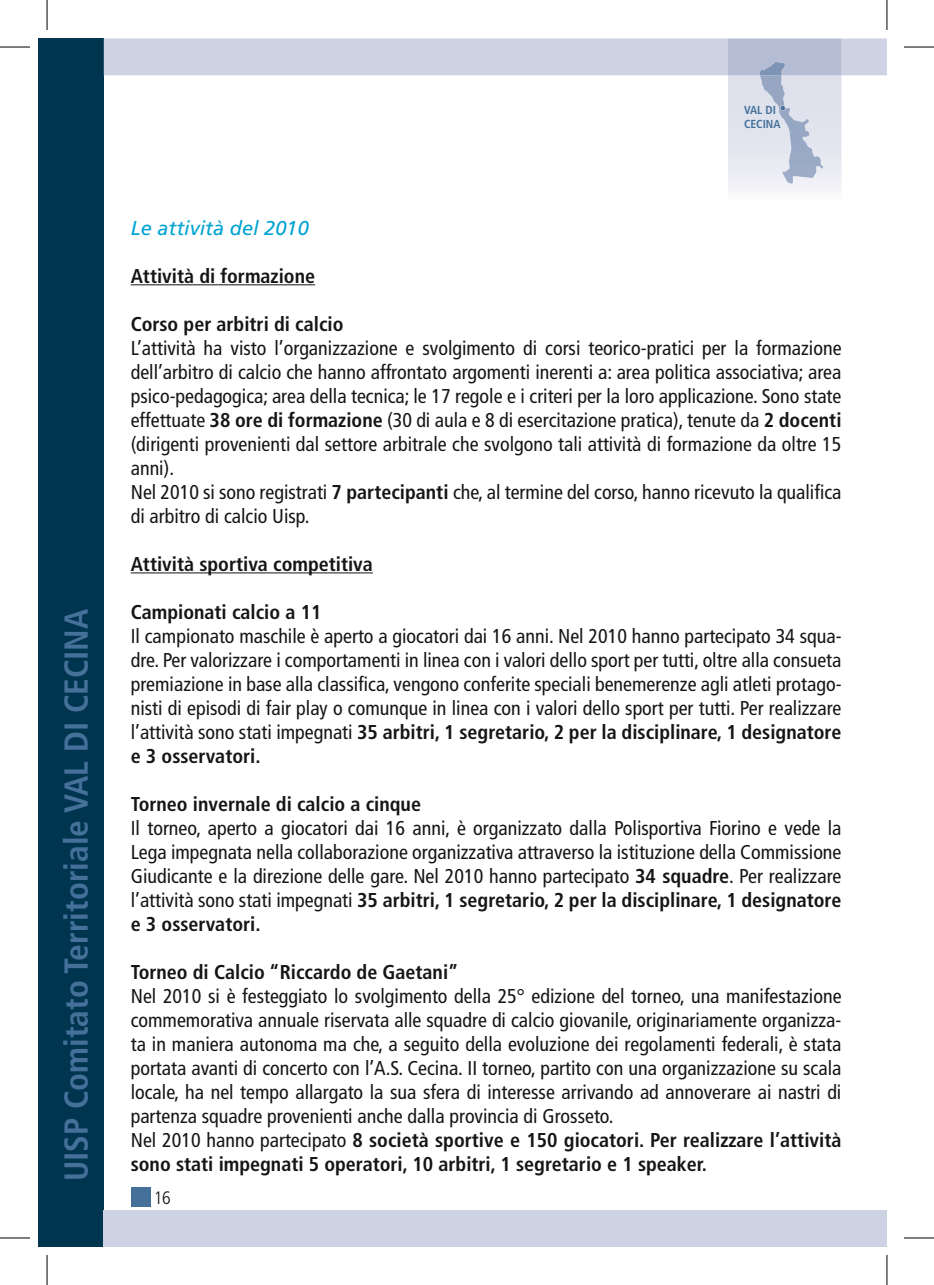
<style>
.page{position:relative;width:934px;height:1285px;background:#fff}
.page>*{position:absolute;margin:0;border:0;box-sizing:border-box;transform-origin:0 0}
.t1{font:700 condensed 33.2px "Frutiger";color:#44709a}
.t2{font:condensed 20px/24px "Frutiger";color:#151518}
.t3{font:700 condensed 20px "Frutiger";color:#151518}
.t4{font:italic 20px "Frutiger";color:#00a3d2}
.t5{font:300 condensed 18px "Frutiger";color:#151518}
.t6{font:700 condensed 11.6px/14px "Frutiger";color:#44709a}
.s1{font-weight:700}
</style>
<div class="page">
<div style="left:131px;top:1187px;width:19px;height:19px;background:#44709a"></div>
<div style="left:39px;top:39px;width:65px;height:1207px;background:#00354f"></div>
<div style="left:104px;top:1209px;width:782px;height:37px;background:#cdd3e3"></div>
<hr style="left:131px;top:284px;width:184px;height:1px;background:#151518">
<hr style="left:131px;top:572px;width:242px;height:1px;background:#151518">
<svg style="left:104px;top:39px;width:782px;height:145px"></svg>
<hr style="left:0;top:47px;width:30px;height:1px;background:#000">
<hr style="left:903px;top:47px;width:30px;height:1px;background:#000">
<hr style="left:0;top:1237px;width:30px;height:1px;background:#000">
<hr style="left:903px;top:1237px;width:30px;height:1px;background:#000">
<hr style="left:47px;top:0;width:1px;height:30px;background:#000">
<hr style="left:47px;top:1255px;width:1px;height:30px;background:#000">
<hr style="left:886px;top:0;width:1px;height:30px;background:#000">
<hr style="left:886px;top:1255px;width:1px;height:30px;background:#000">
<h1 class="t1" style="left:57px;top:1181px;width:574px;rotate:-90deg">UISP Comitato Territoriale VAL DI CECINA</h1>
<p class="t6" style="left:743px;top:103px;width:38px">VAL DI<br>CECINA</p>
<p class="t4" style="left:131px;top:216px;width:179px">Le attività del 2010</p>
<p class="t3" style="left:131px;top:264px;width:186px">Attività di formazione</p>
<p class="t3" style="left:131px;top:312px;width:214px">Corso per arbitri di calcio</p>
<p class="t2" style="left:131px;top:336px;width:712px">L’attività ha visto l’organizzazione e svolgimento di corsi teorico-pratici per la formazione dell’arbitro di calcio che hanno affrontato argomenti inerenti a: area politica associativa; area psico-pedagogica; area della tecnica; le 17 regole e i criteri per la loro applicazione. Sono state effettuate <span class="s1">38 ore di formazione</span> (30 di aula e 8 di esercitazione pratica), tenute da <span class="s1">2 docenti </span>(dirigenti provenienti dal settore arbitrale che svolgono tali attività di formazione da oltre 15 anni).<br>Nel 2010 si sono registrati <span class="s1">7 partecipanti</span> che, al termine del corso, hanno ricevuto la qualifica di arbitro di calcio Uisp.</p>
<p class="t3" style="left:131px;top:552px;width:243px">Attività sportiva competitiva</p>
<p class="t3" style="left:131px;top:600px;width:192px">Campionati calcio a 11</p>
<p class="t2" style="left:131px;top:624px;width:712px;text-align:justify">Il campionato maschile è aperto a giocatori dai 16 anni. Nel 2010 hanno partecipato 34 squa&shy;dre. Per valorizzare i comportamenti in linea con i valori dello sport per tutti, oltre alla consueta premiazione in base alla classifica, vengono conferite speciali benemerenze agli atleti protago&shy;nisti di episodi di fair play o comunque in linea con i valori dello sport per tutti. Per realizzare l’attività sono stati impegnati <span class="s1">35 arbitri, 1 segretario, 2 per la disciplinare, 1 designatore e 3 osservatori.</span></p>
<p class="t3" style="left:131px;top:792px;width:291px">Torneo invernale di calcio a cinque</p>
<p class="t2" style="left:131px;top:816px;width:712px;text-align:justify">Il torneo, aperto a giocatori dai 16 anni, è organizzato dalla Polisportiva Fiorino e vede la Lega impegnata nella collaborazione organizzativa attraverso la istituzione della Commissione Giudicante e la direzione delle gare. Nel 2010 hanno partecipato <span class="s1">34 squadre</span>. Per realizzare l’attività sono stati impegnati <span class="s1">35 arbitri, 1 segretario, 2 per la disciplinare, 1 designatore e 3 osservatori.</span></p>
<p class="t3" style="left:131px;top:960px;width:329px">Torneo di Calcio “Riccardo de Gaetani”</p>
<p class="t2" style="left:131px;top:984px;width:712px">Nel 2010 si è festeggiato lo svolgimento della 25° edizione del torneo, una manifestazione commemorativa annuale riservata alle squadre di calcio giovanile, originariamente organizza&shy;ta in maniera autonoma ma che, a seguito della evoluzione dei regolamenti federali, è stata portata avanti di concerto con l’A.S. Cecina. II torneo, partito con una organizzazione su scala locale, ha nel tempo allargato la sua sfera di interesse arrivando ad annoverare ai nastri di partenza squadre provenienti anche dalla provincia di Grosseto.<br>Nel 2010 hanno partecipato <span class="s1">8 società sportive e 150 giocatori. Per realizzare l’attività sono stati impegnati 5 operatori, 10 arbitri, 1 segretario e 1 speaker.</span></p>
<p class="t5" style="left:154px;top:1187px;width:19px">16</p>
</div>
